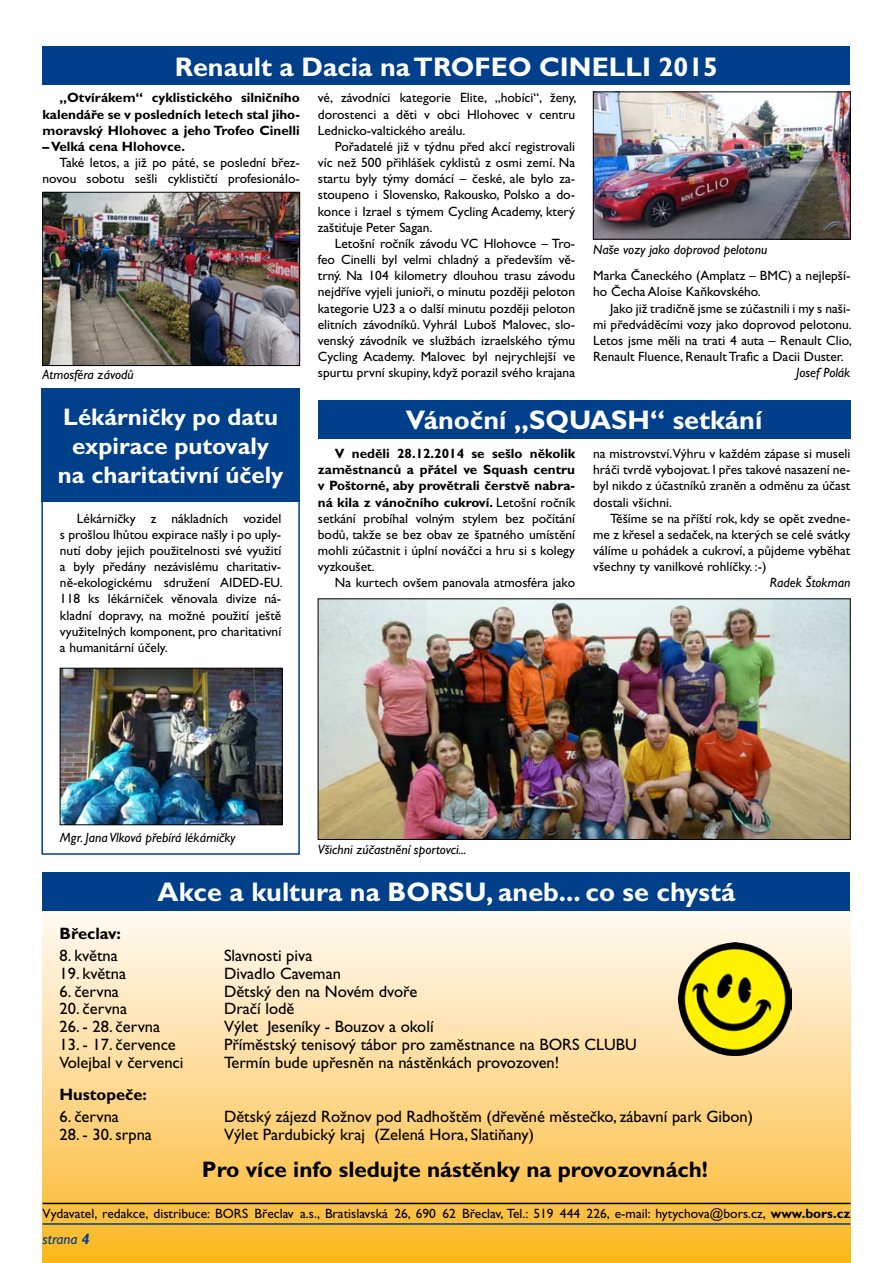
<style>
.page{position:relative;width:893px;height:1263px;background:#fff}
.page>*{position:absolute;margin:0;border:0;box-sizing:border-box;transform-origin:0 0}
.t1{font:700 27px "Gill Sans CE";color:#fff}
.t2{font:700 24px/28.8px "Gill Sans CE";color:#fff;text-align:center}
.t3{font:700 22.5px "Gill Sans CE";color:#000}
.t4{font:16.5px "Gill Sans CE";color:#000}
.t5{font:700 16.5px "Gill Sans CE";color:#000}
.t6{font:italic 15px "Gill Sans CE";color:#003f8a}
.t7{font:13.5px/16.2px "Gill Sans CE";color:#000;text-align:justify}
.t8{font:italic 13.5px "Gill Sans CE";color:#000}
.t9{font:700 13.5px/16.2px "Gill Sans CE";color:#000;text-align:justify}
.s1{font-weight:700}
</style>
<div class="page">
<div style="left:43px;top:883px;width:807px;height:380px;background:linear-gradient(to bottom,#fff,#fab724)"></div>
<hr style="left:43px;top:1223px;width:807px;height:2px;background:#003f8a">
<hr style="left:43px;top:1203px;width:807px;height:1px;background:#000">
<div style="left:43px;top:872px;width:807px;height:38px;background:#003f8a"></div>
<div style="left:43px;top:47px;width:807px;height:38px;background:#003f8a"></div>
<div style="left:318px;top:400px;width:532px;height:38px;background:#003f8a"></div>
<div style="left:41px;top:389px;width:259px;height:113px;background:#003f8a"></div>
<img style="left:45px;top:194px;width:253px;height:170px">
<div style="left:43px;top:192px;width:257px;height:174px;border:1px solid #000"></div>
<img style="left:62px;top:670px;width:218px;height:153px">
<div style="left:60px;top:668px;width:222px;height:157px;border:1px solid #000"></div>
<img style="left:595px;top:94px;width:253px;height:143px">
<div style="left:593px;top:92px;width:257px;height:147px;border:1px solid #000"></div>
<img style="left:320px;top:601px;width:528px;height:237px">
<div style="left:318px;top:599px;width:532px;height:241px;border:1px solid #000"></div>
<div style="left:41px;top:496px;width:259px;height:359px;border:2px solid #003f8a"></div>
<img style="left:678px;top:943px;width:113px;height:113px">
<h1 class="t1" style="left:175px;top:51px;width:545px">Renault a Dacia na TROFEO CINELLI 2015</h1>
<p class="t9" style="left:43px;top:90px;width:259px;text-indent:17px">„Otvírákem“ cyklistického silničního kalendáře se v posledních letech stal jiho&shy;moravský Hlohovec a jeho Trofeo Cinelli</p>
<p class="t9" style="left:43px;top:138px;width:144px">– Velká cena Hlohovce.</p>
<p class="t7" style="left:43px;top:155px;width:259px;text-align:right">Také letos, a již po páté, se poslední břez&shy;novou sobotu sešli cyklističtí profesionálo-</p>
<p class="t8" style="left:43px;top:367px;width:93px">Atmosféra závodů</p>
<p class="t7" style="left:318px;top:90px;width:260px">vé, závodníci kategorie Elite, „hobíci“, ženy, dorostenci a děti v obci Hlohovec v centru Lednicko-valtického areálu.</p>
<p class="t7" style="left:318px;top:138px;width:259px;text-indent:17px">Pořadatelé již v týdnu před akcí registrovali víc než 500 přihlášek cyklistů z osmi zemí. Na startu byly týmy domácí – české, ale bylo za&shy;stoupeno i Slovensko, Rakousko, Polsko a do&shy;konce i Izrael s týmem Cycling Academy, který zaštiťuje Peter Sagan.</p>
<p class="t7" style="left:318px;top:235px;width:259px;text-indent:17px">Letošní ročník závodu VC Hlohovce – Tro&shy;feo Cinelli byl velmi chladný a především vě&shy;trný. Na 104 kilometry dlouhou trasu závodu nejdříve vyjeli junioři, o minutu později peloton kategorie U23 a o další minutu později peloton elitních závodníků. Vyhrál Luboš Malovec, slo&shy;venský závodník ve službách izraelského týmu Cycling Academy. Malovec byl nejrychlejší ve spurtu první skupiny, když porazil svého krajana</p>
<p class="t8" style="left:593px;top:241px;width:176px">Naše vozy jako doprovod pelotonu</p>
<p class="t7" style="left:593px;top:268px;width:259px">Marka Čaneckého (Amplatz – BMC) a nejlepší&shy;ho Čecha Aloise Kaňkovského.</p>
<p class="t7" style="left:593px;top:300px;width:260px;text-indent:17px">Jako již tradičně jsme se zúčastnili i my s naši&shy;mi předváděcími vozy jako doprovod pelotonu.<br>Letos jsme měli na trati 4 auta – Renault Clio, Renault Fluence, Renault Trafic a Dacii Duster.</p>
<p class="t8" style="left:796px;top:365px;width:56px">Josef Polák</p>
<h2 class="t2" style="left:63px;top:403px;width:216px">Lékárničky po datu</h2>
<h1 class="t1" style="left:406px;top:404px;width:358px">Vánoční „SQUASH“ setkání</h1>
<h2 class="t2" style="left:58px;top:432px;width:227px">expirace putovaly na charitativní účely</h2>
<p class="t7" style="left:318px;top:445px;width:259px;text-indent:17px"><span class="s1">V neděli 28.12.2014 se sešlo několik zaměstnanců a přátel ve Squash centru v Poštorné, aby provětrali čerstvě nabra&shy;ná kila z vánočního cukroví.</span> Letošní ročník setkání probíhal volným stylem bez počítání bodů, takže se bez obav ze špatného umístění mohli zúčastnit i úplní nováčci a hru si s kolegy vyzkoušet.</p>
<p class="t7" style="left:335px;top:575px;width:242px">Na kurtech ovšem panovala atmosféra jako</p>
<p class="t7" style="left:593px;top:445px;width:259px">na mistrovství.Výhru v každém zápase si museli hráči tvrdě vybojovat. I přes takové nasazení ne&shy;byl nikdo z účastníků zraněn a odměnu za účast dostali všichni.</p>
<p class="t7" style="left:593px;top:510px;width:259px;text-indent:17px">Těšíme se na příští rok, kdy se opět zvedne&shy;me z křesel a sedaček, na kterých se celé svátky válíme u pohádek a cukroví, a půjdeme vyběhat všechny ty vanilkové rohlíčky. :-)</p>
<p class="t8" style="left:770px;top:575px;width:82px">Radek Štokman</p>
<p class="t7" style="left:60px;top:510px;width:224px;text-indent:17px">Lékárničky z nákladních vozidel s prošlou lhůtou expirace našly i po uply&shy;nutí doby jejich použitelnosti své využití a byly předány nezávislému charitativ&shy;ně-ekologickému sdružení AIDED-EU.<br>118 ks lékárniček věnovala divize ná&shy;kladní dopravy, na možné použití ještě využitelných komponent, pro charitativní a humanitární účely.</p>
<p class="t8" style="left:60px;top:829px;width:177px">Mgr. Jana Vlková přebírá lékárničky</p>
<p class="t8" style="left:318px;top:842px;width:150px">Všichni zúčastnění sportovci...</p>
<h1 class="t1" style="left:158px;top:877px;width:579px">Akce a kultura na BORSU, aneb... co se chystá</h1>
<p class="t5" style="left:60px;top:924px;width:63px">Břeclav:</p>
<p class="t4" style="left:60px;top:946px;width:60px">8. května</p>
<p class="t4" style="left:224px;top:946px;width:90px">Slavnosti piva</p>
<p class="t4" style="left:60px;top:964px;width:68px">19. května</p>
<p class="t4" style="left:224px;top:964px;width:118px">Divadlo Caveman</p>
<p class="t4" style="left:60px;top:981px;width:61px">6. června</p>
<p class="t4" style="left:224px;top:981px;width:195px">Dětský den na Novém dvoře</p>
<p class="t4" style="left:60px;top:999px;width:69px">20. června</p>
<p class="t4" style="left:224px;top:999px;width:72px">Dračí lodě</p>
<p class="t4" style="left:60px;top:1017px;width:102px">26. - 28. června</p>
<p class="t4" style="left:224px;top:1017px;width:211px">Výlet Jeseníky - Bouzov a okolí</p>
<p class="t4" style="left:60px;top:1035px;width:118px">13. - 17. července</p>
<p class="t4" style="left:224px;top:1035px;width:414px">Příměstský tenisový tábor pro zaměstnance na BORS CLUBU</p>
<p class="t4" style="left:60px;top:1052px;width:125px">Volejbal v červenci</p>
<p class="t4" style="left:224px;top:1052px;width:337px">Termín bude upřesněn na nástěnkách provozoven!</p>
<p class="t5" style="left:60px;top:1085px;width:89px">Hustopeče:</p>
<p class="t4" style="left:60px;top:1107px;width:61px">6. června</p>
<p class="t4" style="left:224px;top:1107px;width:531px">Dětský zájezd Rožnov pod Radhoštěm (dřevěné městečko, zábavní park Gibon)</p>
<p class="t4" style="left:60px;top:1125px;width:94px">28. - 30. srpna</p>
<p class="t4" style="left:224px;top:1125px;width:311px">Výlet Pardubický kraj (Zelená Hora, Slatiňany)</p>
<h3 class="t3" style="left:202px;top:1156px;width:508px">Pro více info sledujte nástěnky na provozovnách!</h3>
<p class="t7" style="left:43px;top:1205px;width:809px">Vydavatel, redakce, distribuce: BORS Břeclav a.s., Bratislavská 26, 690 62 Břeclav, Tel.: 519 444 226, e-mail: hytychova@bors.cz, <span class="s1">www.bors.cz</span></p>
<p class="t6" style="left:43px;top:1230px;width:49px">strana <span class="s1">4</span></p>
</div>
